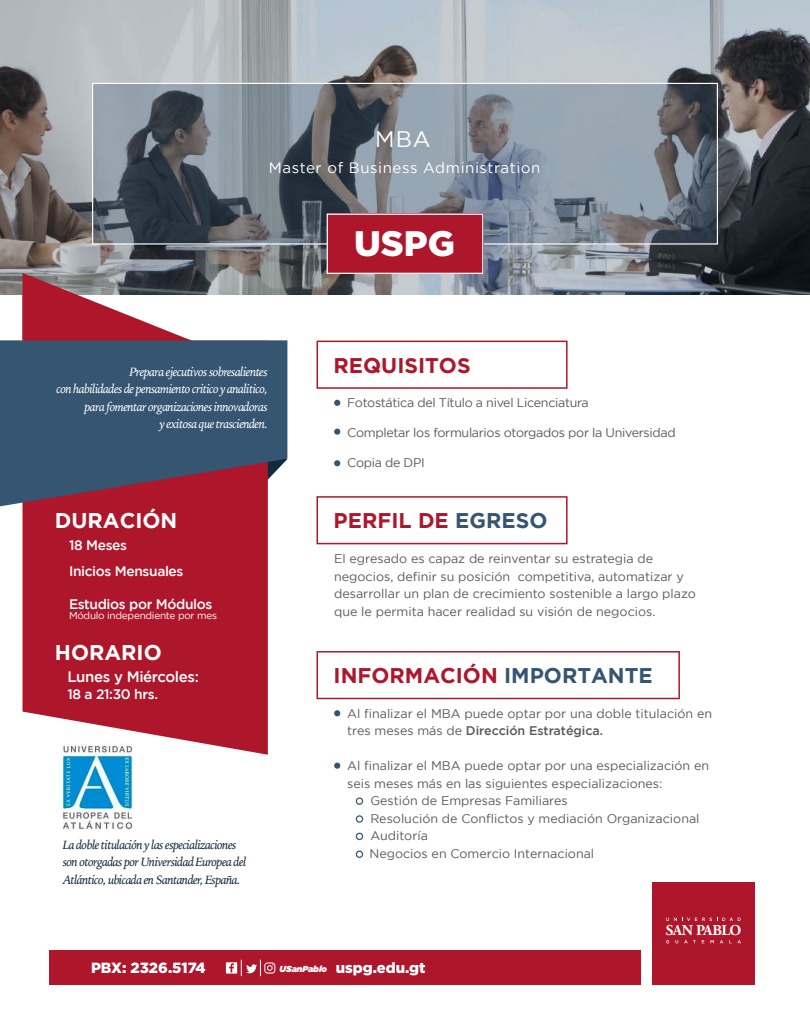
<style>
.page{position:relative;width:810px;height:1035px;background:#fff}
.page>*{position:absolute;margin:0;border:0;box-sizing:border-box;transform-origin:0 0}
.t1{font:900 35.38px "Gotham";color:#fff}
.t2{font:22.5px "Gotham";color:#fff}
.t3{font:700 21.25px "Gotham";color:#ae172b}
.t4{font:700 21.25px "Gotham";color:#fff}
.t5{font:15px "Gotham";letter-spacing:.04em;color:#fff}
.t6{font:500 15px "Gotham";letter-spacing:-.025em;color:#fff}
.t7{font:700 15px "Adobe Garamond Pro";letter-spacing:-.025em;color:#fff}
.t8{font:900 14.75px "Gotham";color:#fff}
.t9{font:500 13.75px/26.2px "Gotham";letter-spacing:-.025em;color:#fff}
.t10{font:12.5px/17.5px "Gotham";color:#58595b}
.t11{font:italic 12.5px/17.5px "Iowan Old Style";letter-spacing:-.05em;color:#fff;text-align:right}
.t12{font:italic 12.5px/17.5px "Iowan Old Style";letter-spacing:-.05em;color:#0f2b3f}
.t13{font:12.5px "Gotham";letter-spacing:-.025em;color:#58595b}
.t14{font:10px "Gotham";letter-spacing:-.025em;color:#fff}
.s1{color:#365570}
.s2{font-weight:500}
.s3{font-style:italic;font-size:8.75px}
</style>
<div class="page">
<img style="left:62px;top:755px;width:71px;height:75px">
<svg style="left:317px;top:341px;width:251px;height:48px"></svg>
<svg style="left:334px;top:400px;width:6px;height:6px"></svg>
<svg style="left:334px;top:429px;width:6px;height:6px"></svg>
<svg style="left:334px;top:460px;width:6px;height:6px"></svg>
<svg style="left:317px;top:651px;width:363px;height:48px"></svg>
<svg style="left:334px;top:710px;width:6px;height:6px"></svg>
<svg style="left:334px;top:763px;width:6px;height:6px"></svg>
<div style="left:356px;top:797px;width:7px;height:8px;border:1px solid #365570;border-radius:50%"></div>
<div style="left:356px;top:815px;width:7px;height:8px;border:1px solid #365570;border-radius:50%"></div>
<div style="left:356px;top:833px;width:7px;height:7px;border:1px solid #365570;border-radius:50%"></div>
<div style="left:356px;top:851px;width:7px;height:7px;border:1px solid #365570;border-radius:50%"></div>
<svg style="left:22px;top:506px;width:246px;height:249px;background:#b52c3e"></svg>
<svg style="left:0;top:340px;width:287px;height:166px;background:#485069"></svg>
<svg style="left:0;top:0;width:809px;height:295px;background:#8b8f94"></svg>
<svg style="left:22px;top:273px;width:246px;height:67px"></svg>
<svg style="left:94px;top:85px;width:622px;height:158px;background:#717b86"></svg>
<div style="left:92px;top:83px;width:626px;height:162px;border:1px solid #fff"></div>
<div style="left:327px;top:214px;width:156px;height:60px;background:#ae172b"></div>
<svg style="left:317px;top:496px;width:251px;height:48px"></svg>
<div style="left:50px;top:950px;width:591px;height:35px;background:#ae172b"></div>
<svg style="left:226px;top:960px;width:49px;height:16px"></svg>
<div style="left:327px;top:214px;width:156px;height:60px;border:1px solid #fff"></div>
<div style="left:653px;top:883px;width:102px;height:102px;background:#ae172b"></div>
<svg style="left:684px;top:940px;width:12px;height:3px"></svg>
<svg style="left:710px;top:940px;width:4px;height:3px"></svg>
<svg style="left:729px;top:940px;width:12px;height:3px"></svg>
<svg style="left:666px;top:918px;width:75px;height:3px"></svg>
<h2 class="t2" style="left:375px;top:127px;width:57px">MBA</h2>
<p class="t5" style="left:269px;top:160px;width:273px">Master of Business Administration</p>
<p class="t11" style="left:57px;top:362px;width:213px">Prepara ejecutivos sobresalientes<br>con habilidades de pensamiento critico y analitico, para fomentar organizaciones innovadoras<br>y exitosa que trascienden.</p>
<h3 class="t4" style="left:55px;top:508px;width:124px">DURACIÓN</h3>
<p class="t9" style="left:69px;top:531px;width:116px">18 Meses<br>Inicios Mensuales</p>
<p class="t9" style="left:69px;top:591px;width:145px">Estudios por Módulos</p>
<p class="t14" style="left:69px;top:610px;width:150px">Módulo independiente por mes</p>
<h3 class="t4" style="left:55px;top:640px;width:108px">HORARIO</h3>
<p class="t6" style="left:67px;top:668px;width:133px">Lunes y Miércoles:</p>
<p class="t9" style="left:67px;top:681px;width:92px">18 a 21:30 hrs.</p>
<p class="t12" style="left:63px;top:835px;width:185px">La doble titulación y las especializaciones son otorgadas por Universidad Europea del<br>Atlántico, ubicada en Santander, España.</p>
<h1 class="t1" style="left:354px;top:223px;width:102px">USPG</h1>
<h3 class="t3" style="left:334px;top:353px;width:139px">REQUISITOS</h3>
<p class="t13" style="left:347px;top:396px;width:243px">Fotostática del Título a nivel Licenciatura</p>
<p class="t13" style="left:347px;top:426px;width:330px">Completar los formularios otorgados por la Universidad</p>
<p class="t13" style="left:347px;top:456px;width:79px">Copia de DPI</p>
<h3 class="t3" style="left:334px;top:509px;width:215px">PERFIL DE <span class="s1">EGRESO</span></h3>
<p class="t10" style="left:334px;top:550px;width:363px">El egresado es capaz de reinventar su estrategia de negocios, definir su posición competitiva, automatizar y desarrollar un plan de crecimiento sostenible a largo plazo que le permita hacer realidad su visión de negocios.</p>
<h3 class="t3" style="left:334px;top:664px;width:321px">INFORMACIÓN <span class="s1">IMPORTANTE</span></h3>
<p class="t10" style="left:347px;top:705px;width:366px">Al finalizar el MBA puede optar por una doble titulación en tres meses más de <span class="s2">Dirección Estratégica.</span></p>
<p class="t10" style="left:347px;top:757px;width:363px">Al finalizar el MBA puede optar por una especialización en</p>
<p class="t10" style="left:347px;top:775px;width:317px">seis meses más en las siguientes especializaciones:</p>
<p class="t10" style="left:370px;top:792px;width:199px">Gestión de Empresas Familiares</p>
<p class="t10" style="left:370px;top:810px;width:331px">Resolución de Conflictos y mediación Organizacional</p>
<p class="t10" style="left:370px;top:827px;width:59px">Auditoría</p>
<p class="t10" style="left:369px;top:845px;width:226px">Negocios en Comercio Internacional</p>
<p class="t7" style="left:666px;top:922px;width:77px">SAN PABLO</p>
<p class="t8" style="left:91px;top:960px;width:116px">PBX: 2326.5174</p>
<p class="t8" style="left:280px;top:960px;width:148px"><span class="s3">USanPablo</span> uspg.edu.gt</p>
</div>
